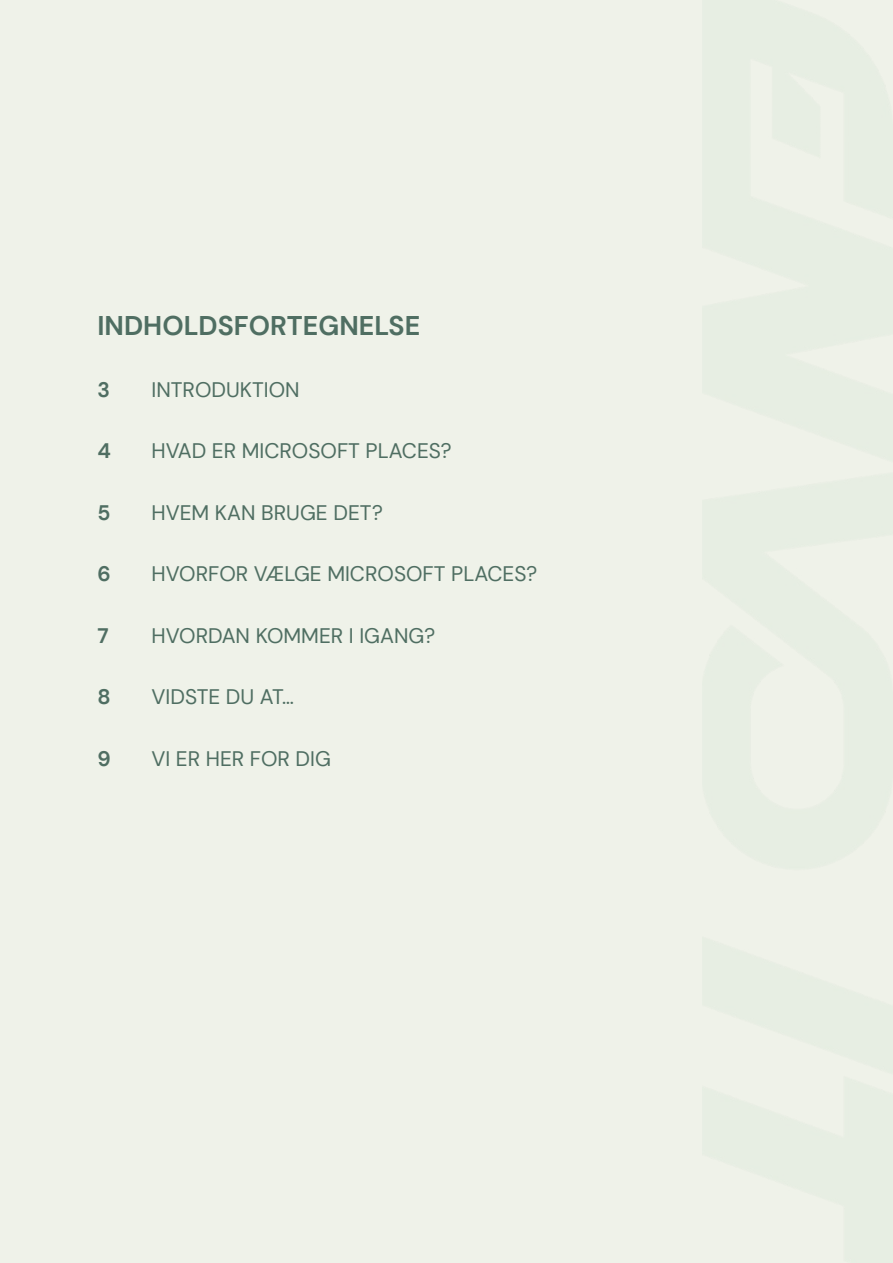
<style>
.page{position:relative;width:893px;height:1263px;background:#eff2e9}
.page>*{position:absolute;margin:0;border:0;box-sizing:border-box;transform-origin:0 0}
.t1{font:700 27px "DM Sans";color:#4f6e62}
.t2{font:21px "DM Sans";color:#4f6e62}
.t3{font:700 21px "DM Sans";color:#4f6e62}
</style>
<div class="page">
<p class="t1" style="left:98px;top:309px;width:324px">INDHOLDSFORTEGNELSE</p>
<p class="t3" style="left:98px;top:376px;width:14px">3</p>
<p class="t2" style="left:151px;top:376px;width:150px">INTRODUKTION</p>
<p class="t3" style="left:98px;top:438px;width:15px">4</p>
<p class="t2" style="left:151px;top:438px;width:302px">HVAD ER MICROSOFT PLACES?</p>
<p class="t3" style="left:98px;top:499px;width:15px">5</p>
<p class="t2" style="left:151px;top:500px;width:233px">HVEM KAN BRUGE DET?</p>
<p class="t3" style="left:98px;top:561px;width:15px">6</p>
<p class="t2" style="left:151px;top:561px;width:387px">HVORFOR VÆLGE MICROSOFT PLACES?</p>
<p class="t3" style="left:98px;top:622px;width:13px">7</p>
<p class="t2" style="left:151px;top:623px;width:285px">HVORDAN KOMMER I IGANG?</p>
<p class="t3" style="left:98px;top:684px;width:15px">8</p>
<p class="t2" style="left:151px;top:684px;width:144px">VIDSTE DU AT…</p>
<p class="t3" style="left:98px;top:745px;width:15px">9</p>
<p class="t2" style="left:151px;top:746px;width:181px">VI ER HER FOR DIG</p>
</div>
